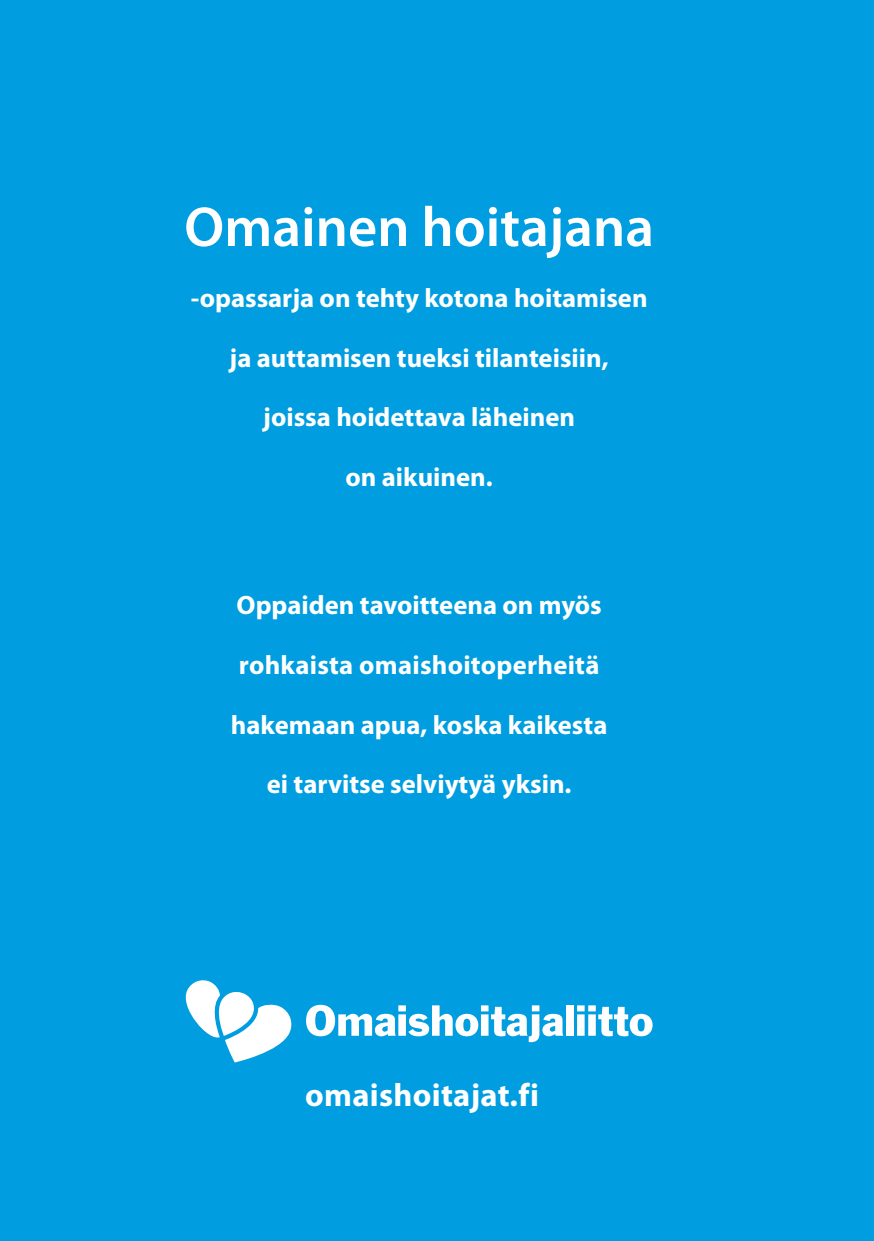
<style>
.page{position:relative;width:874px;height:1241px;background:#fff}
.page>*{position:absolute;margin:0;border:0;box-sizing:border-box;transform-origin:0 0}
.t1{font:600 56.52px "Myriad Pro";color:#fff}
.t2{font:700 32.38px "Myriad Pro";letter-spacing:.01em;color:#fff}
.t3{font:700 26.6px "Myriad Pro";color:#fff}
</style>
<div class="page">
<div style="left:0;top:0;width:873px;height:1240px;background:#009ee0"></div>
<svg style="left:185px;top:980px;width:107px;height:82px"></svg>
<svg style="left:306px;top:1004px;width:257px;height:37px"></svg>
<div style="left:565px;top:1005px;width:8px;height:30px;background:#fff"></div>
<svg style="left:577px;top:1005px;width:75px;height:31px"></svg>
<h1 class="t1" style="left:184px;top:191px;width:471px">Omainen hoitajana</h1>
<p class="t3" style="left:190px;top:281px;width:458px">-opassarja on tehty kotona hoitamisen</p>
<p class="t3" style="left:229px;top:340px;width:380px">ja auttamisen tueksi tilanteisiin,</p>
<p class="t3" style="left:263px;top:400px;width:313px">joissa hoidettava läheinen</p>
<p class="t3" style="left:345px;top:459px;width:149px">on aikuinen.</p>
<p class="t3" style="left:236px;top:588px;width:366px">Oppaiden tavoitteena on myös</p>
<p class="t3" style="left:239px;top:647px;width:362px">rohkaista omaishoitoperheitä</p>
<p class="t3" style="left:231px;top:707px;width:378px">hakemaan apua, koska kaikesta</p>
<p class="t3" style="left:267px;top:766px;width:306px">ei tarvitse selviytyä yksin.</p>
<p class="t2" style="left:305px;top:1074px;width:235px">omaishoitajat.fi</p>
</div>
